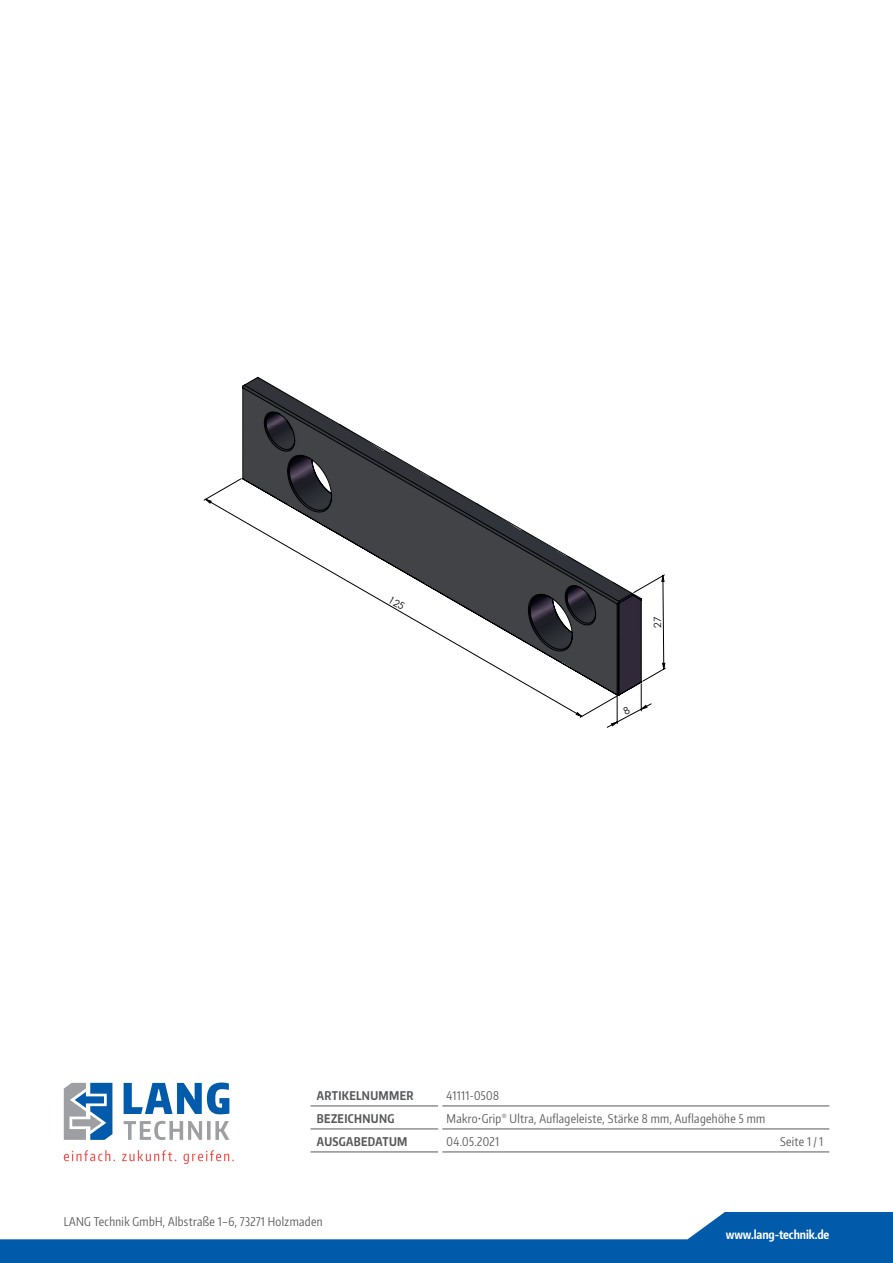
<style>
.page{position:relative;width:893px;height:1263px;background:#fff}
.page>*{position:absolute;margin:0;border:0;box-sizing:border-box;transform-origin:0 0}
.t1{font:12px "Encode Sans Compressed";letter-spacing:.03em;color:#57585a}
.t2{font:700 12px "Encode Sans Compressed";letter-spacing:.03em;color:#57585a}
.t3{font:700 12px "Encode Sans Compressed";letter-spacing:-.01em;color:#fff}
</style>
<div class="page">
<svg style="left:0;top:1212px;width:893px;height:51px;fill:#015aaa"></svg>
<svg style="left:124px;top:1082px;width:105px;height:32px"></svg>
<svg style="left:124px;top:1121px;width:105px;height:19px"></svg>
<svg style="left:64px;top:1083px;width:48px;height:57px"></svg>
<svg style="left:64px;top:1150px;width:170px;height:14px"></svg>
<hr style="left:311px;top:1106px;width:127px;height:1px;background:#57585a">
<hr style="left:442px;top:1106px;width:387px;height:1px;background:#57585a">
<hr style="left:311px;top:1129px;width:127px;height:1px;background:#57585a">
<hr style="left:442px;top:1129px;width:387px;height:1px;background:#57585a">
<hr style="left:311px;top:1152px;width:127px;height:1px;background:#57585a">
<hr style="left:442px;top:1152px;width:387px;height:1px;background:#57585a">
<svg style="left:242px;top:377px;width:365px;height:319px"></svg>
<svg style="left:389px;top:596px;width:16px;height:14px"></svg>
<svg style="left:607px;top:574px;width:59px;height:154px"></svg>
<p class="t2" style="left:317px;top:1087px;width:98px">ARTIKELNUMMER</p>
<p class="t1" style="left:447px;top:1087px;width:54px">41111-0508</p>
<p class="t2" style="left:317px;top:1110px;width:79px">BEZEICHNUNG</p>
<p class="t1" style="left:447px;top:1110px;width:320px">Makro•Grip<sup>®</sup> Ultra, Auflageleiste, Stärke 8 mm, Auflagehöhe 5 mm</p>
<p class="t2" style="left:317px;top:1133px;width:92px">AUSGABEDATUM</p>
<p class="t1" style="left:447px;top:1133px;width:54px">04.05.2021</p>
<p class="t1" style="left:780px;top:1133px;width:44px">Seite 1 / 1</p>
<p class="t1" style="left:64px;top:1213px;width:260px">LANG Technik GmbH, Albstraße 1–6, 73271 Holzmaden</p>
<p class="t3" style="left:726px;top:1227px;width:105px">www.lang-technik.de</p>
</div>
